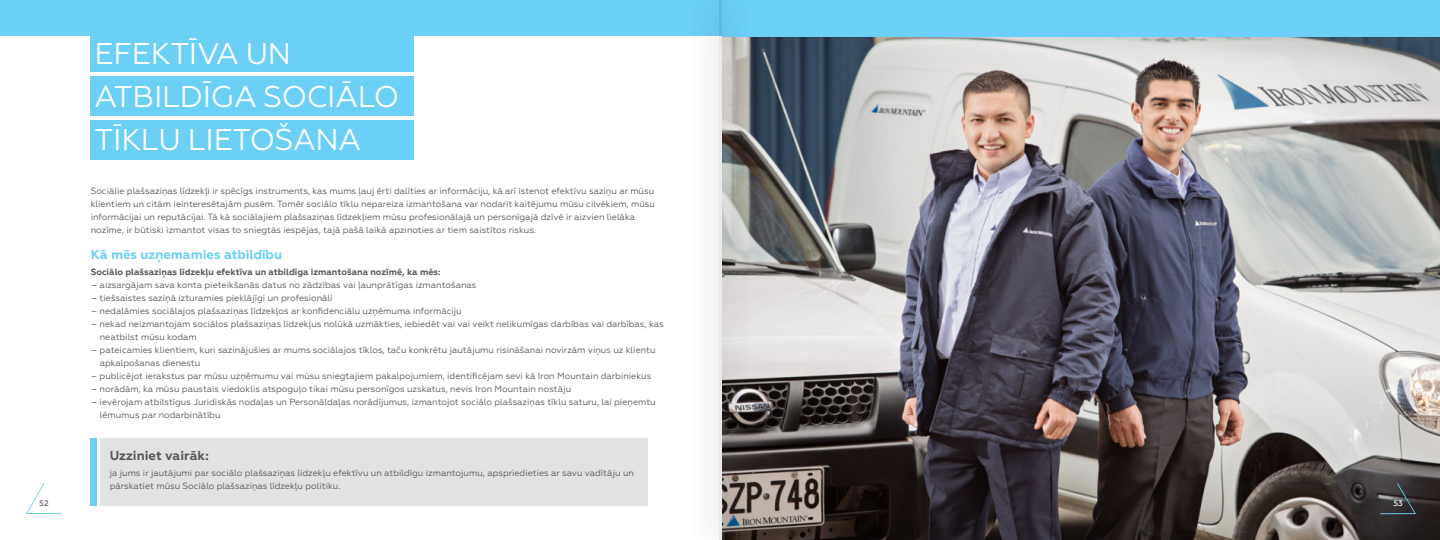
<style>
.page{position:relative;width:1440px;height:540px;background:#fff}
.page>*{position:absolute;margin:0;border:0;box-sizing:border-box;transform-origin:0 0}
.t1{font:30px/43px "Geometria";letter-spacing:-.01em;color:#fff}
.t2{font:700 13px "Geometria";color:#6bcff6}
.t3{font:700 13px "Geometria";color:#57585a}
.t4{font:9px/13px "Geometria";color:#57585a}
.t5{font:700 9px "Geometria";color:#57585a}
.t6{font:500 8px "Geometria";color:#fff}
.t7{font:500 8px "Geometria";color:#57585a}
</style>
<div class="page">
<img style="left:751px;top:36px;width:689px;height:504px">
<div style="left:720px;top:0;width:720px;height:36px;background:#6bcff6"></div>
<svg style="left:1380px;top:483px;width:36px;height:31px"></svg>
<div style="left:100px;top:438px;width:548px;height:68px;background:#e1e2e4"></div>
<div style="left:90px;top:438px;width:6px;height:68px;background:#6bcff6"></div>
<div style="left:0;top:0;width:689px;height:36px;background:#6bcff6"></div>
<div style="left:90px;top:34px;width:324px;height:38px;background:#6bcff6"></div>
<div style="left:90px;top:76px;width:324px;height:40px;background:#6bcff6"></div>
<div style="left:90px;top:120px;width:324px;height:40px;background:#6bcff6"></div>
<svg style="left:26px;top:483px;width:36px;height:31px"></svg>
<div style="left:688px;top:11px;width:63px;height:529px;background:#231f20;opacity:.75"></div>
<hr style="left:719px;top:36px;width:2px;height:504px;background:#e9eaeb">
<div style="left:689px;top:0;width:62px;height:61px;background:#231f20;opacity:.75"></div>
<hr style="left:719px;top:0;width:2px;height:36px;background:#60b9dc">
<p class="t7" style="left:39px;top:499px;width:11px">52</p>
<p class="t1" style="left:95px;top:33px;width:306px">EFEKTĪVA UN<br>ATBILDĪGA SOCIĀLO<br>TĪKLU LIETOŠANA</p>
<p class="t4" style="left:91px;top:184px;width:566px">Sociālie plašsaziņas līdzekļi ir spēcīgs instruments, kas mums ļauj ērti dalīties ar informāciju, kā arī īstenot efektīvu saziņu ar mūsu klientiem un citām ieinteresētajām pusēm. Tomēr sociālo tīklu nepareiza izmantošana var nodarīt kaitējumu mūsu cilvēkiem, mūsu informācijai un reputācijai. Tā kā sociālajiem plašsaziņas līdzekļiem mūsu profesionālajā un personīgajā dzīvē ir aizvien lielāka nozīme, ir būtiski izmantot visas to sniegtās iespējas, tajā pašā laikā apzinoties ar tiem saistītos riskus.</p>
<p class="t2" style="left:91px;top:247px;width:193px">Kā mēs uzņemamies atbildību</p>
<p class="t5" style="left:91px;top:267px;width:351px">Sociālo plašsaziņas līdzekļu efektīva un atbildīga izmantošana nozīmē, ka mēs:</p>
<p class="t4" style="left:91px;top:278px;width:387px">– aizsargājam sava konta pieteikšanās datus no zādzības vai ļaunprātīgas izmantošanas</p>
<p class="t4" style="left:91px;top:291px;width:243px">– tiešsaistes saziņā izturamies pieklājīgi un profesionāli</p>
<p class="t4" style="left:91px;top:304px;width:373px">– nedalāmies sociālajos plašsaziņas līdzekļos ar konfidenciālu uzņēmuma informāciju</p>
<p class="t4" style="left:100px;top:317px;width:565px;text-indent:-9px">– nekad neizmantojam sociālos plašsaziņas līdzekļus nolūkā uzmākties, iebiedēt vai vai veikt nelikumīgas darbības vai darbības, kas neatbilst mūsu kodam</p>
<p class="t4" style="left:100px;top:343px;width:557px;text-indent:-9px">– pateicamies klientiem, kuri sazinājušies ar mums sociālajos tīklos, taču konkrētu jautājumu risināšanai novirzām viņus uz klientu apkalpošanas dienestu</p>
<p class="t4" style="left:91px;top:369px;width:562px">– publicējot ierakstus par mūsu uzņēmumu vai mūsu sniegtajiem pakalpojumiem, identificējam sevi kā Iron Mountain darbiniekus</p>
<p class="t4" style="left:91px;top:382px;width:482px">– norādām, ka mūsu paustais viedoklis atspoguļo tikai mūsu personīgos uzskatus, nevis Iron Mountain nostāju</p>
<p class="t4" style="left:100px;top:395px;width:558px;text-indent:-9px">– ievērojam atbilstīgus Juridiskās nodaļas un Personāldaļas norādījumus, izmantojot sociālo plašsaziņas tīklu saturu, lai pieņemtu lēmumus par nodarbinātību</p>
<p class="t3" style="left:110px;top:448px;width:101px">Uzziniet vairāk:</p>
<p class="t4" style="left:110px;top:466px;width:526px">ja jums ir jautājumi par sociālo plašsaziņas līdzekļu efektīvu un atbildīgu izmantojumu, apspriedieties ar savu vadītāju un pārskatiet mūsu Sociālo plašsaziņas līdzekļu politiku.</p>
<p class="t6" style="left:1393px;top:499px;width:11px">53</p>
</div>
